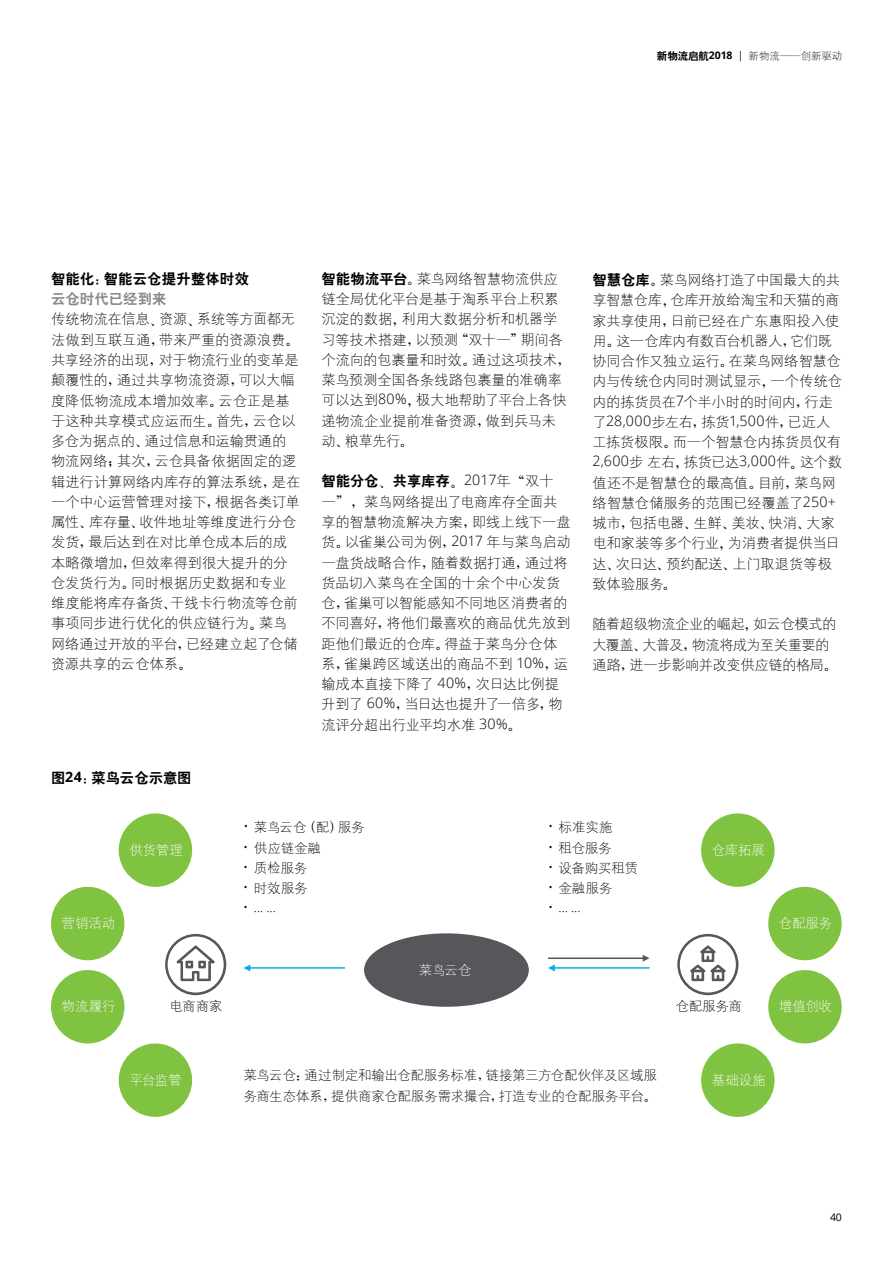
<style>
.page{position:relative;width:893px;height:1263px;background:#fff}
.page>*{position:absolute;margin:0;border:0;box-sizing:border-box;transform-origin:0 0}
.t1{font:14.25px/20.2px "H Yg 1 gj";letter-spacing:-.015em;color:#000}
.t2{font:14.25px/20.2px "H Yb 2 gj";letter-spacing:.01em;color:#000}
.t3{font:300 14.25px "Open Sans";letter-spacing:.03em;color:#000}
.t4{font:13.5px/20.2px "H Yg 1 gj";letter-spacing:-.015em;color:#000}
.t5{font:13.5px "H Yg 1 gj";letter-spacing:-.01em;color:#fff}
.t6{font:300 13.5px "Open Sans";color:#000}
.t7{font:10.5px "H Yg 1 gj";letter-spacing:-.01em;color:#000}
.t8{font:10.5px "Open Sans";color:#000}
.s1{font-family:"H Yb 2 gj"}
.s2{font-family:"Open Sans";font-weight:700}
.s3{font-family:"Open Sans"}
.s4{font-family:"H Ya 6 gj"}
.s5{color:#878a8f}
.s6{font-family:"Open Sans";font-weight:300}
.s7{font-family:"H Yg 1 gj"}
.s8{font-family:"H Yg 1 gj";font-weight:400}
.s9{font-family:"H Ya 6 gj";font-weight:400}
</style>
<div class="page">
<div style="left:364px;top:933px;width:165px;height:74px;background:#56575b;border-radius:50%"></div>
<div style="left:119px;top:813px;width:73px;height:74px;background:#80c341;border-radius:50%"></div>
<div style="left:701px;top:813px;width:73px;height:74px;background:#80c341;border-radius:50%"></div>
<div style="left:51px;top:887px;width:73px;height:73px;background:#80c341;border-radius:50%"></div>
<div style="left:768px;top:887px;width:74px;height:73px;background:#80c341;border-radius:50%"></div>
<div style="left:51px;top:970px;width:73px;height:73px;background:#80c341;border-radius:50%"></div>
<div style="left:768px;top:970px;width:74px;height:73px;background:#80c341;border-radius:50%"></div>
<div style="left:119px;top:1043px;width:73px;height:74px;background:#80c341;border-radius:50%"></div>
<div style="left:701px;top:1043px;width:73px;height:74px;background:#80c341;border-radius:50%"></div>
<hr style="left:247px;top:967px;width:98px;height:2px;background:#00aeef">
<hr style="left:551px;top:967px;width:98px;height:2px;background:#00aeef">
<hr style="left:548px;top:957px;width:98px;height:2px;background:#56575b">
<svg style="left:243px;top:964px;width:7px;height:7px"></svg>
<svg style="left:548px;top:964px;width:7px;height:7px"></svg>
<svg style="left:643px;top:955px;width:6px;height:7px"></svg>
<svg style="left:165px;top:934px;width:61px;height:61px"></svg>
<svg style="left:677px;top:934px;width:61px;height:61px"></svg>
<p class="t7" style="left:657px;top:51px;width:187px"><span class="s1">新物流启航</span><span class="s2">2018</span> <span class="s3">|</span> 新物流<span class="s4">——</span>创新驱动</p>
<p class="t2" style="left:51px;top:269px;width:199px">智能化<span class="s4">：</span>智能云仓提升整体时效<span class="s5">云仓时代已经到来</span></p>
<p class="t1" style="left:51px;top:309px;width:251px">传统物流在信息<span class="s4">、</span>资源<span class="s4">、</span>系统等方面都无法做到互联互通<span class="s4">，</span>带来严重的资源浪费<span class="s4">。</span>共享经济的出现<span class="s4">，</span>对于物流行业的变革是颠覆性的<span class="s4">，</span>通过共享物流资源<span class="s4">，</span>可以大幅度降低物流成本增加效率<span class="s4">。</span>云仓正是基于这种共享模式应运而生<span class="s4">。</span>首先<span class="s4">，</span>云仓以多仓为据点的<span class="s4">、</span>通过信息和运输贯通的物流网络<span class="s4">；</span>其次<span class="s4">，</span>云仓具备依据固定的逻辑进行计算网络内库存的算法系统<span class="s4">，</span>是在一个中心运营管理对接下<span class="s4">，</span>根据各类订单属性<span class="s4">、</span>库存量<span class="s4">、</span>收件地址等维度进行分仓发货<span class="s4">，</span>最后达到在对比单仓成本后的成本略微增加<span class="s4">，</span>但效率得到很大提升的分仓发货行为<span class="s4">。</span>同时根据历史数据和专业维度能将库存备货<span class="s4">、</span>干线卡行物流等仓前事项同步进行优化的供应链行为<span class="s4">。</span>菜鸟网络通过开放的平台<span class="s4">，</span>已经建立起了仓储资源共享的云仓体系<span class="s4">。</span></p>
<p class="t2" style="left:51px;top:768px;width:142px">图<span class="s2">24</span><span class="s4">：</span>菜鸟云仓示意图</p>
<p class="t1" style="left:322px;top:269px;width:251px"><span class="s1">智能物流平台</span><span class="s4">。</span>菜鸟网络智慧物流供应链全局优化平台是基于淘系平台上积累沉淀的数据<span class="s4">，</span>利用大数据分析和机器学习等技术搭建<span class="s4">，</span>以预测<span class="s4">“</span>双十一<span class="s4">”</span>期间各个流向的包裹量和时效<span class="s4">。</span>通过这项技术<span class="s4">，</span>菜鸟预测全国各条线路包裹量的准确率可以达到<span class="s6">80%</span><span class="s4">，</span>极大地帮助了平台上各快递物流企业提前准备资源<span class="s4">，</span>做到兵马未动<span class="s4">、</span>粮草先行<span class="s4">。</span></p>
<p class="t2" style="left:322px;top:471px;width:234px">智能分仓<span class="s4">、</span>共享库存<span class="s4">。</span><span class="s6">2017</span><span class="s7">年</span><span class="s4">“</span><span class="s7">双十</span></p>
<p class="t1" style="left:322px;top:491px;width:251px">一<span class="s4">”，</span>菜鸟网络提出了电商库存全面共享的智慧物流解决方案<span class="s4">，</span>即线上线下一盘货<span class="s4">。</span>以雀巢公司为例<span class="s4">，</span><span class="s6">2017</span> 年与菜鸟启动一盘货战略合作<span class="s4">，</span>随着数据打通<span class="s4">，</span>通过将货品切入菜鸟在全国的十余个中心发货仓<span class="s4">，</span>雀巢可以智能感知不同地区消费者的不同喜好<span class="s4">，</span>将他们最喜欢的商品优先放到距他们最近的仓库<span class="s4">。</span>得益于菜鸟分仓体系<span class="s4">，</span>雀巢跨区域送出的商品不到 <span class="s6">10%</span><span class="s4">，</span>运输成本直接下降了 <span class="s6">40%</span><span class="s4">，</span>次日达比例提升到了 <span class="s6">60%</span><span class="s4">，</span>当日达也提升了一倍多<span class="s4">，</span>物流评分超出行业平均水准 <span class="s6">30%</span><span class="s4">。</span></p>
<p class="t1" style="left:592px;top:270px;width:251px"><span class="s1">智慧仓库</span><span class="s4">。</span>菜鸟网络打造了中国最大的共享智慧仓库<span class="s4">，</span>仓库开放给淘宝和天猫的商家共享使用<span class="s4">，</span>日前已经在广东惠阳投入使用<span class="s4">。</span>这一仓库内有数百台机器人<span class="s4">，</span>它们既协同合作又独立运行<span class="s4">。</span>在菜鸟网络智慧仓内与传统仓内同时测试显示<span class="s4">，</span>一个传统仓内的拣货员在<span class="s6">7</span>个半小时的时间内<span class="s4">，</span>行走</p>
<p class="t3" style="left:592px;top:411px;width:239px"><span class="s8">了</span>28,000<span class="s8">步左右</span><span class="s9">，</span><span class="s8">拣货</span>1,500<span class="s8">件</span><span class="s9">，</span><span class="s8">已近人</span></p>
<p class="t1" style="left:592px;top:432px;width:251px">工拣货极限<span class="s4">。</span>而一个智慧仓内拣货员仅有<br><span class="s6">2,600</span>步左右<span class="s4">，</span>拣货已达<span class="s6">3,000</span>件<span class="s4">。</span>这个数值还不是智慧仓的最高值<span class="s4">。</span>目前<span class="s4">，</span>菜鸟网络智慧仓储服务的范围已经覆盖了<span class="s6">250+</span>城市<span class="s4">，</span>包括电器<span class="s4">、</span>生鲜<span class="s4">、</span>美妆<span class="s4">、</span>快消<span class="s4">、</span>大家电和家装等多个行业<span class="s4">，</span>为消费者提供当日达<span class="s4">、</span>次日达<span class="s4">、</span>预约配送<span class="s4">、</span>上门取退货等极致体验服务<span class="s4">。</span></p>
<p class="t1" style="left:592px;top:614px;width:246px">随着超级物流企业的崛起<span class="s4">，</span>如云仓模式的大覆盖<span class="s4">、</span>大普及<span class="s4">，</span>物流将成为至关重要的通路<span class="s4">，</span>进一步影响并改变供应链的格局<span class="s4">。</span></p>
<p class="t4" style="left:243px;top:817px;width:123px"><span class="s6">•</span> 菜鸟云仓<span class="s4">（</span>配<span class="s4">）</span>服务</p>
<p class="t4" style="left:243px;top:837px;width:79px"><span class="s6">•</span> 供应链金融</p>
<p class="t4" style="left:243px;top:857px;width:66px"><span class="s6">•</span> 质检服务</p>
<p class="t4" style="left:243px;top:878px;width:66px"><span class="s6">•</span> 时效服务</p>
<p class="t6" style="left:243px;top:898px;width:34px">• ... ...</p>
<p class="t4" style="left:548px;top:817px;width:66px"><span class="s6">•</span> 标准实施</p>
<p class="t4" style="left:548px;top:837px;width:65px"><span class="s6">•</span> 租仓服务</p>
<p class="t4" style="left:548px;top:857px;width:92px"><span class="s6">•</span> 设备购买租赁</p>
<p class="t4" style="left:548px;top:878px;width:66px"><span class="s6">•</span> 金融服务</p>
<p class="t6" style="left:548px;top:898px;width:34px">• ... ...</p>
<p class="t5" style="left:129px;top:843px;width:55px">供货管理</p>
<p class="t5" style="left:712px;top:843px;width:55px">仓库拓展</p>
<p class="t5" style="left:62px;top:916px;width:55px">营销活动</p>
<p class="t5" style="left:779px;top:916px;width:55px">仓配服务</p>
<p class="t5" style="left:419px;top:963px;width:54px">菜鸟云仓</p>
<p class="t4" style="left:169px;top:996px;width:55px">电商商家</p>
<p class="t4" style="left:676px;top:996px;width:68px">仓配服务商</p>
<p class="t5" style="left:62px;top:999px;width:55px">物流履行</p>
<p class="t5" style="left:779px;top:999px;width:55px">增值创收</p>
<p class="t4" style="left:243px;top:1065px;width:415px">菜鸟云仓<span class="s4">：</span>通过制定和输出仓配服务标准<span class="s4">，</span>链接第三方仓配伙伴及区域服务商生态体系<span class="s4">，</span>提供商家仓配服务需求撮合<span class="s4">，</span>打造专业的仓配服务平台<span class="s4">。</span></p>
<p class="t5" style="left:129px;top:1073px;width:54px">平台监管</p>
<p class="t5" style="left:712px;top:1073px;width:56px">基础设施</p>
<p class="t8" style="left:830px;top:1210px;width:13px">40</p>
</div>
